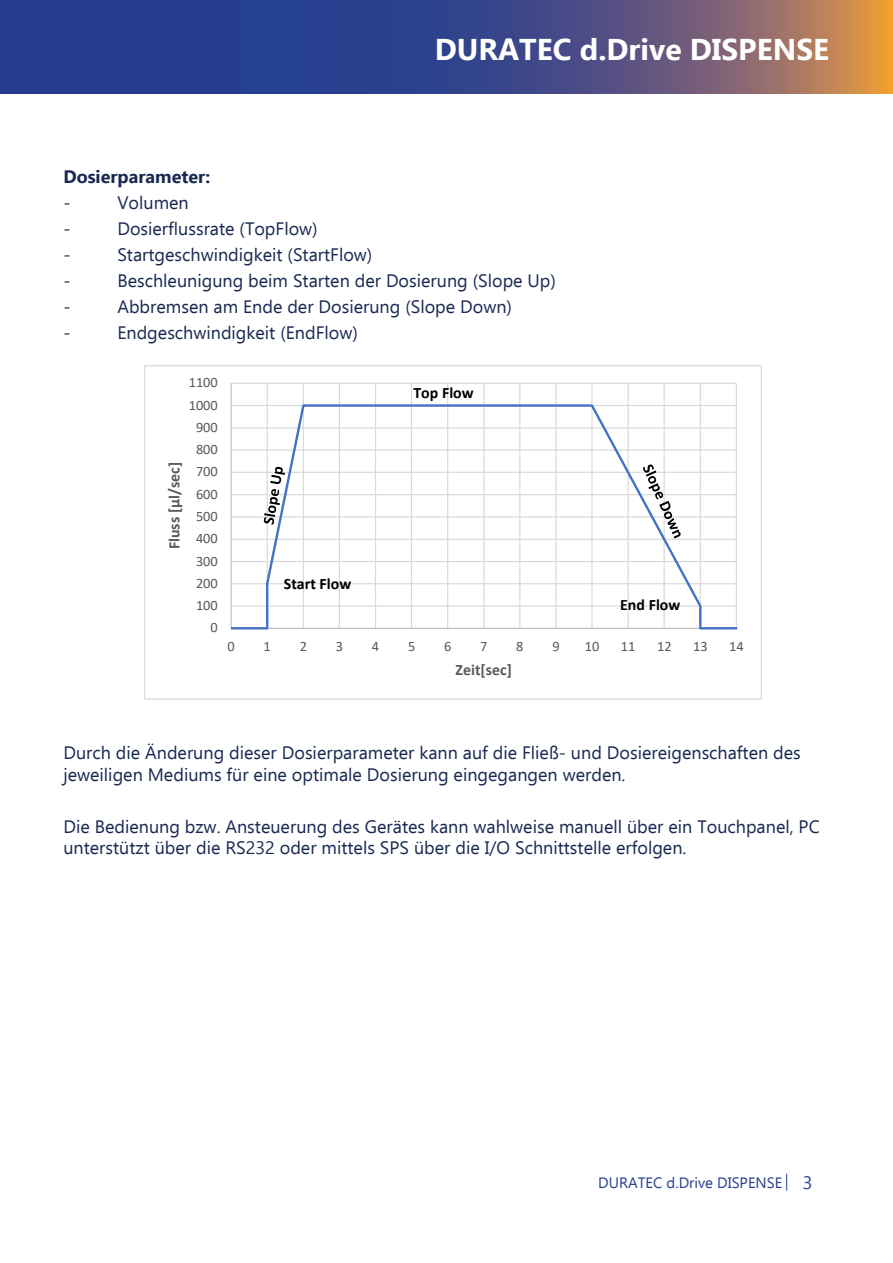
<style>
.page{position:relative;width:893px;height:1263px;background:#fff}
.page>*{position:absolute;margin:0;border:0;box-sizing:border-box;transform-origin:0 0}
.t1{font:700 30px "Ebrima";color:#fff}
.t2{font:18px/21.6px "Ebrima";color:#192953}
.t3{font:700 18px "Ebrima";color:#192953}
.t4{font:700 15.9px "Calibri";color:#000}
.t5{font:700 15.9px "Calibri";color:#595959}
.t6{font:15px "Ebrima";color:#253f8e}
.t7{font:14.4px "Calibri";color:#595959}
.s1{font-size:18px}
</style>
<div class="page">
<svg style="left:1px;top:0;width:892px;height:94px;background:#4e5081"></svg>
<hr style="left:0;top:0;width:1px;height:94px;background:#253f8e">
<svg style="left:786px;top:1174px;width:1px;height:17px"></svg>
<hr style="left:231px;top:383px;width:505px;height:1px;background:#d9d9d9">
<hr style="left:267px;top:383px;width:1px;height:245px;background:#d9d9d9">
<hr style="left:303px;top:383px;width:1px;height:245px;background:#d9d9d9">
<hr style="left:339px;top:383px;width:1px;height:245px;background:#d9d9d9">
<hr style="left:375px;top:383px;width:1px;height:245px;background:#d9d9d9">
<hr style="left:411px;top:383px;width:1px;height:245px;background:#d9d9d9">
<hr style="left:447px;top:383px;width:1px;height:245px;background:#d9d9d9">
<hr style="left:483px;top:383px;width:1px;height:245px;background:#d9d9d9">
<hr style="left:519px;top:383px;width:1px;height:245px;background:#d9d9d9">
<hr style="left:555px;top:383px;width:2px;height:245px;background:#d9d9d9">
<hr style="left:591px;top:383px;width:2px;height:245px;background:#d9d9d9">
<hr style="left:628px;top:383px;width:1px;height:245px;background:#d9d9d9">
<hr style="left:663px;top:383px;width:2px;height:245px;background:#d9d9d9">
<hr style="left:700px;top:383px;width:1px;height:245px;background:#d9d9d9">
<hr style="left:736px;top:383px;width:1px;height:245px;background:#d9d9d9">
<hr style="left:231px;top:383px;width:1px;height:245px;background:#bfbfbf">
<svg style="left:231px;top:403px;width:506px;height:226px"></svg>
<svg style="left:264px;top:467px;width:21px;height:58px"></svg>
<svg style="left:643px;top:464px;width:38px;height:74px"></svg>
<h1 class="t1" style="left:435px;top:26px;width:396px">DURATEC d.Drive DISPENSE</h1>
<p class="t3" style="left:63px;top:163px;width:148px">Dosierparameter:</p>
<p class="t2" style="left:63px;top:191px;width:9px">-</p>
<p class="t2" style="left:117px;top:191px;width:73px">Volumen</p>
<p class="t2" style="left:63px;top:217px;width:9px">-</p>
<p class="t2" style="left:117px;top:217px;width:202px">Dosierflussrate (TopFlow)</p>
<p class="t2" style="left:63px;top:243px;width:9px">-</p>
<p class="t2" style="left:117px;top:243px;width:256px">Startgeschwindigkeit (StartFlow)</p>
<p class="t2" style="left:63px;top:269px;width:9px">-</p>
<p class="t2" style="left:117px;top:269px;width:440px">Beschleunigung beim Starten der Dosierung (Slope Up)</p>
<p class="t2" style="left:63px;top:295px;width:9px">-</p>
<p class="t2" style="left:117px;top:295px;width:396px">Abbremsen am Ende der Dosierung (Slope Down)</p>
<p class="t2" style="left:63px;top:321px;width:9px">-</p>
<p class="t2" style="left:117px;top:321px;width:242px">Endgeschwindigkeit (EndFlow)</p>
<p class="t7" style="left:189px;top:373px;width:31px">1100</p>
<p class="t7" style="left:189px;top:395px;width:31px">1000</p>
<p class="t7" style="left:196px;top:417px;width:23px">900</p>
<p class="t5" style="left:163px;top:549px;width:89px;rotate:-90deg">Fluss [µl/sec]</p>
<p class="t7" style="left:196px;top:439px;width:23px">800</p>
<p class="t7" style="left:196px;top:462px;width:23px">700</p>
<p class="t7" style="left:196px;top:484px;width:23px">600</p>
<p class="t7" style="left:196px;top:506px;width:23px">500</p>
<p class="t7" style="left:196px;top:528px;width:23px">400</p>
<p class="t7" style="left:196px;top:551px;width:23px">300</p>
<p class="t7" style="left:196px;top:573px;width:23px">200</p>
<p class="t7" style="left:196px;top:595px;width:23px">100</p>
<p class="t7" style="left:211px;top:618px;width:9px">0</p>
<p class="t4" style="left:413px;top:382px;width:62px">Top Flow</p>
<p class="t4" style="left:284px;top:573px;width:69px">Start Flow</p>
<p class="t4" style="left:620px;top:593px;width:62px">End Flow</p>
<p class="t7" style="left:228px;top:636px;width:9px">0</p>
<p class="t7" style="left:264px;top:636px;width:9px">1</p>
<p class="t7" style="left:300px;top:636px;width:9px">2</p>
<p class="t7" style="left:336px;top:636px;width:9px">3</p>
<p class="t7" style="left:372px;top:636px;width:9px">4</p>
<p class="t7" style="left:408px;top:636px;width:9px">5</p>
<p class="t7" style="left:444px;top:636px;width:9px">6</p>
<p class="t7" style="left:480px;top:636px;width:9px">7</p>
<p class="t7" style="left:516px;top:636px;width:9px">8</p>
<p class="t7" style="left:552px;top:636px;width:9px">9</p>
<p class="t7" style="left:585px;top:636px;width:16px">10</p>
<p class="t7" style="left:621px;top:636px;width:16px">11</p>
<p class="t7" style="left:657px;top:636px;width:16px">12</p>
<p class="t7" style="left:693px;top:636px;width:16px">13</p>
<p class="t7" style="left:729px;top:636px;width:16px">14</p>
<p class="t5" style="left:455px;top:658px;width:58px">Zeit[sec]</p>
<p class="t2" style="left:63px;top:742px;width:739px">Durch die Änderung dieser Dosierparameter kann auf die Fließ- und Dosiereigenschaften des jeweiligen Mediums für eine optimale Dosierung eingegangen werden.</p>
<p class="t2" style="left:63px;top:815px;width:758px">Die Bedienung bzw. Ansteuerung des Gerätes kann wahlweise manuell über ein Touchpanel, PC unterstützt über die RS232 oder mittels SPS über die I/O Schnittstelle erfolgen.</p>
<p class="t6" style="left:598px;top:1171px;width:216px">DURATEC d.Drive DISPENSE <span class="s1">3</span></p>
</div>
